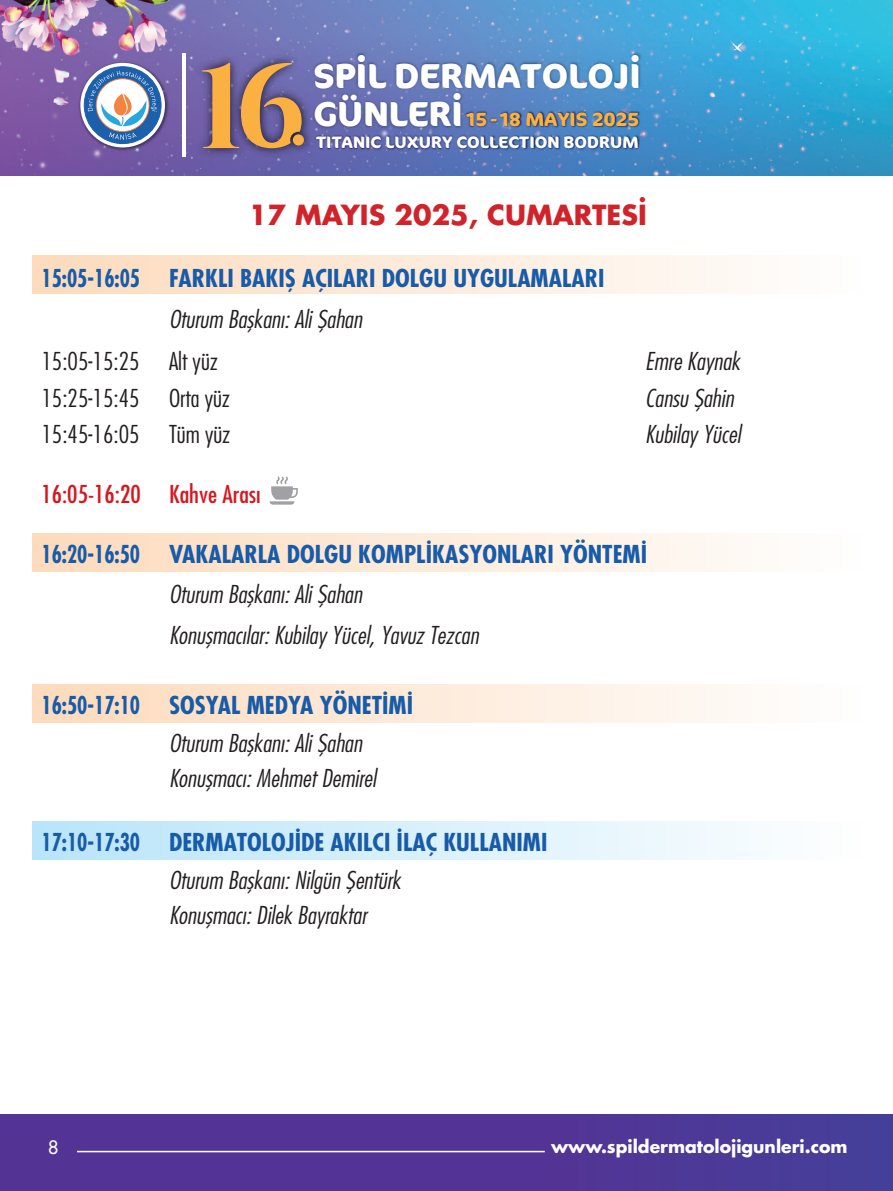
<style>
.page{position:relative;width:893px;height:1191px;background:#fff}
.page>*{position:absolute;margin:0;border:0;box-sizing:border-box;transform-origin:0 0}
.t1{font:700 34.8px/38.4px "Cocon";color:#fff}
.t2{font:27px "Futura Bold Tr";color:#d1232a}
.t3{font:24px/34.2px "Futura Cond Light Ita Tr";color:#231f20;scale:1.05 1}
.t4{font:24px "Futura Cond Bold Tr";color:#175ba9;scale:.87 1}
.t5{font:24px "Futura Cond Light Tr";color:#231f20;scale:1.05 1}
.t6{font:24px "Futura Cond Nr Tr";color:#d7171f;scale:1.05 1}
.t7{font:700 19.2px "Cocon";color:#fbb042}
.t8{font:18px "Futura Normal Tr";color:#fff}
.t9{font:17.4px "Futura Bold Tr";color:#fff}
.t10{font:700 16.5px "Cocon";color:#fff}
</style>
<div class="page">
<img style="left:0;top:0;width:893px;height:176px">
<img style="left:78px;top:60px;width:92px;height:93px">
<img style="left:318px;top:51px;width:328px;height:90px">
<img style="left:189px;top:49px;width:129px;height:113px">
<img style="left:314px;top:132px;width:329px;height:24px">
<img style="left:464px;top:107px;width:179px;height:28px">
<div style="left:0;top:1115px;width:893px;height:76px;background:#533494"></div>
<hr style="left:182px;top:53px;width:3px;height:104px;background:#fff">
<svg style="left:80px;top:63px;width:85px;height:84px"></svg>
<div style="left:84px;top:67px;width:77px;height:77px;background:#1c60ab;border-radius:50%"></div>
<div style="left:84px;top:66px;width:77px;height:78px;border:1px solid #1c60ab;border-radius:50%"></div>
<svg style="left:88px;top:71px;width:69px;height:69px"></svg>
<svg style="left:202px;top:61px;width:100px;height:87px;background:#a37e6f"></svg>
<div style="left:293px;top:134px;width:11px;height:11px;background:#fbb042;border-radius:50%"></div>
<hr style="left:77px;top:1150px;width:468px;height:2px;background:#fff">
<div style="left:32px;top:534px;width:829px;height:38px;background:linear-gradient(to right,#fddabb,#fefefe)"></div>
<div style="left:32px;top:685px;width:829px;height:38px;background:linear-gradient(to right,#fddabb,#fefefe)"></div>
<div style="left:32px;top:821px;width:829px;height:38px;background:linear-gradient(to right,#b8e4fa,#fefefe)"></div>
<div style="left:32px;top:255px;width:829px;height:38px;background:linear-gradient(to right,#fddabb,#fefefe)"></div>
<svg style="left:270px;top:476px;width:28px;height:28px"></svg>
<h1 class="t1" style="left:313px;top:57px;width:329px">SPİL DERMATOLOJİ<br>GÜNLERİ</h1>
<p class="t10" style="left:316px;top:132px;width:324px">TITANIC LUXURY COLLECTION BODRUM</p>
<p class="t7" style="left:466px;top:107px;width:174px">15- 18 MAYIS 2025</p>
<p class="t2" style="left:249px;top:196px;width:399px">17 MAYIS 2025, CUMARTESİ</p>
<p class="t4" style="left:41px;top:263px;width:649px">15:05-16:05 FARKLI BAKIŞ AÇILARI DOLGU UYGULAMALARI</p>
<p class="t3" style="left:169px;top:301px;width:185px">Oturum Başkanı: Ali Şahan</p>
<p class="t5" style="left:41px;top:346px;width:170px">15:05-15:25 Alt yüz</p>
<p class="t3" style="left:645px;top:344px;width:92px">Emre Kaynak</p>
<p class="t5" style="left:41px;top:383px;width:181px">15:25-15:45 Orta yüz</p>
<p class="t3" style="left:645px;top:380px;width:86px">Cansu Şahin</p>
<p class="t5" style="left:41px;top:419px;width:182px">15:45-16:05 Tüm yüz</p>
<p class="t3" style="left:645px;top:417px;width:92px">Kubilay Yücel</p>
<p class="t6" style="left:41px;top:479px;width:210px">16:05-16:20 Kahve Arası</p>
<p class="t4" style="left:41px;top:539px;width:695px">16:20-16:50 VAKALARLA DOLGU KOMPLIKASYONLARI YÖNTEMI</p>
<p class="t3" style="left:169px;top:574px;width:296px;line-height:40.2px">Oturum Başkanı: Ali Şahan<br>Konuşmacılar: Kubilay Yücel, Yavuz Tezcan</p>
<p class="t4" style="left:41px;top:689px;width:426px">16:50-17:10 SOSYAL MEDYA YÖNETIMI</p>
<p class="t3" style="left:169px;top:726px;width:199px">Oturum Başkanı: Ali Şahan<br>Konuşmacı: Mehmet Demirel</p>
<p class="t4" style="left:41px;top:826px;width:583px">17:10-17:30 DERMATOLOJİDE AKILCI İLAÇ KULLANIMI</p>
<p class="t3" style="left:169px;top:863px;width:222px">Oturum Başkanı: Nilgün Şentürk<br>Konuşmacı: Dilek Bayraktar</p>
<p class="t8" style="left:48px;top:1135px;width:12px">8</p>
<p class="t9" style="left:551px;top:1133px;width:298px">www.spildermatolojigunleri.com</p>
</div>
